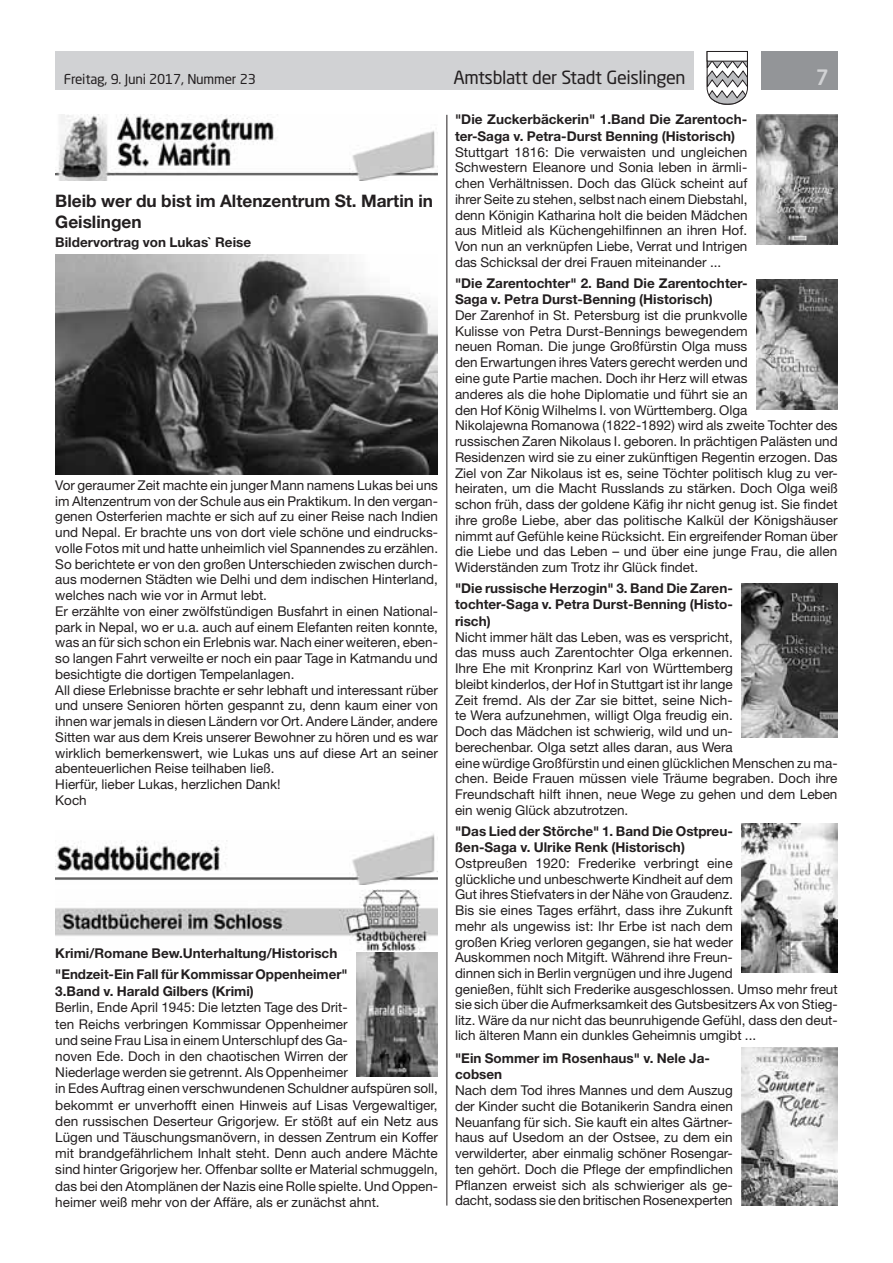
<style>
.page{position:relative;width:893px;height:1263px;background:#fff}
.page>*{position:absolute;margin:0;border:0;box-sizing:border-box;transform-origin:0 0}
.t1{font:500 21px "Neo Sans Std";color:#d1d2d4}
.t2{font:18px "Neo Sans Std";letter-spacing:-.02em;color:#231f20}
.t3{font:700 17.25px/20.5px "Helvetica Neue LT Std";color:#231f20}
.t4{font:13.5px/15.8px "Helvetica Neue LT Std";color:#231f20}
.t5{font:700 13.5px/16.5px "Helvetica Neue LT Std";color:#231f20}
.t6{font:13.5px "Neo Sans Std";letter-spacing:-.015em;color:#231f20}
</style>
<div class="page">
<div style="left:55px;top:51px;width:639px;height:38px;background:#d1d2d4"></div>
<div style="left:761px;top:51px;width:77px;height:38px;background:#939598"></div>
<svg style="left:706px;top:51px;width:42px;height:54px"></svg>
<div style="left:707px;top:51px;width:41px;height:10px;background:#fff;border:1px solid #231f20"></div>
<hr style="left:446px;top:115px;width:1px;height:1090px;background:#231f20">
<img style="left:55px;top:115px;width:383px;height:66px">
<img style="left:55px;top:254px;width:383px;height:220px">
<img style="left:55px;top:833px;width:383px;height:51px">
<img style="left:55px;top:890px;width:383px;height:60px">
<img style="left:356px;top:952px;width:82px;height:125px">
<img style="left:756px;top:115px;width:82px;height:130px">
<img style="left:756px;top:279px;width:82px;height:130px">
<img style="left:741px;top:583px;width:97px;height:154px">
<img style="left:741px;top:823px;width:97px;height:149px">
<img style="left:741px;top:1047px;width:97px;height:158px">
<p class="t6" style="left:64px;top:71px;width:194px">Freitag, 9. Juni 2017, Nummer 23</p>
<h2 class="t2" style="left:453px;top:66px;width:234px">Amtsblatt der Stadt Geislingen</h2>
<h1 class="t1" style="left:816px;top:64px;width:15px">7</h1>
<p class="t3" style="left:55px;top:191px;width:379px">Bleib wer du bist im Altenzentrum St. Martin in<br>Geislingen</p>
<p class="t5" style="left:55px;top:233px;width:197px">Bildervortrag von Lukas` Reise</p>
<p class="t4" style="left:55px;top:477px;width:384px">Vor geraumer Zeit machte ein junger Mann namens Lukas bei uns im Altenzentrum von der Schule aus ein Praktikum. In den vergan&shy;genen Osterferien machte er sich auf zu einer Reise nach Indien und Nepal. Er brachte uns von dort viele schöne und eindrucks&shy;volle Fotos mit und hatte unheimlich viel Spannendes zu erzählen.<br>So berichtete er von den großen Unterschieden zwischen durch&shy;aus modernen Städten wie Delhi und dem indischen Hinterland, welches nach wie vor in Armut lebt.<br>Er erzählte von einer zwölfstündigen Busfahrt in einen National&shy;park in Nepal, wo er u.a. auch auf einem Elefanten reiten konnte, was an für sich schon ein Erlebnis war. Nach einer weiteren, eben&shy;so langen Fahrt verweilte er noch ein paar Tage in Katmandu und besichtigte die dortigen Tempelanlagen.<br>All diese Erlebnisse brachte er sehr lebhaft und interessant rüber und unsere Senioren hörten gespannt zu, denn kaum einer von ihnen war jemals in diesen Ländern vor Ort. Andere Länder, andere Sitten war aus dem Kreis unserer Bewohner zu hören und es war wirklich bemerkenswert, wie Lukas uns auf diese Art an seiner abenteuerlichen Reise teilhaben ließ.<br>Hierfür, lieber Lukas, herzlichen Dank!<br>Koch</p>
<p class="t5" style="left:55px;top:942px;width:294px;line-height:21.1px">Krimi/Romane Bew.Unterhaltung/Historisch "Endzeit-Ein Fall für Kommissar Oppenheimer"</p>
<p class="t5" style="left:55px;top:983px;width:200px">3.Band v. Harald Gilbers (Krimi)</p>
<p class="t4" style="left:55px;top:999px;width:384px;line-height:16.2px">Berlin, Ende April 1945: Die letzten Tage des Drit-<br>ten Reichs verbringen Kommissar Oppenheimer<br>und seine Frau Lisa in einem Unterschlupf des Ga-<br>noven Ede. Doch in den chaotischen Wirren der<br>Niederlage werden sie getrennt. Als Oppenheimer<br>in Edes Auftrag einen verschwundenen Schuldner aufspüren soll, bekommt er unverhofft einen Hinweis auf Lisas Vergewaltiger, den russischen Deserteur Grigorjew. Er stößt auf ein Netz aus Lügen und Täuschungsmanövern, in dessen Zentrum ein Koffer mit brandgefährlichem Inhalt steht. Denn auch andere Mächte sind hinter Grigorjew her. Offenbar sollte er Material schmuggeln, das bei den Atomplänen der Nazis eine Rolle spielte. Und Oppen&shy;heimer weiß mehr von der Affäre, als er zunächst ahnt.</p>
<p class="t5" style="left:455px;top:111px;width:294px">"Die Zuckerbäckerin" 1.Band Die Zarentoch&shy;ter-Saga v. Petra-Durst Benning (Historisch)</p>
<p class="t4" style="left:455px;top:144px;width:294px;text-align:justify">Stuttgart 1816: Die verwaisten und ungleichen Schwestern Eleanore und Sonia leben in ärmli&shy;chen Verhältnissen. Doch das Glück scheint auf ihrer Seite zu stehen, selbst nach einem Diebstahl, denn Königin Katharina holt die beiden Mädchen aus Mitleid als Küchengehilfinnen an ihren Hof.<br>Von nun an verknüpfen Liebe, Verrat und Intrigen das Schicksal der drei Frauen miteinander ...</p>
<p class="t5" style="left:455px;top:274px;width:294px">"Die Zarentochter" 2. Band Die Zarentochter-<br>Saga v. Petra Durst-Benning (Historisch)</p>
<p class="t4" style="left:455px;top:307px;width:384px">Der Zarenhof in St. Petersburg ist die prunkvolle<br>Kulisse von Petra Durst-Bennings bewegendem<br>neuen Roman. Die junge Großfürstin Olga muss<br>den Erwartungen ihres Vaters gerecht werden und<br>eine gute Partie machen. Doch ihr Herz will etwas<br>anderes als die hohe Diplomatie und führt sie an<br>den Hof König Wilhelms I. von Württemberg. Olga<br>Nikolajewna Romanowa (1822-1892) wird als zweite Tochter des russischen Zaren Nikolaus I. geboren. In prächtigen Palästen und Residenzen wird sie zu einer zukünftigen Regentin erzogen. Das Ziel von Zar Nikolaus ist es, seine Töchter politisch klug zu ver&shy;heiraten, um die Macht Russlands zu stärken. Doch Olga weiß schon früh, dass der goldene Käfig ihr nicht genug ist. Sie findet ihre große Liebe, aber das politische Kalkül der Königshäuser nimmt auf Gefühle keine Rücksicht. Ein ergreifender Roman über die Liebe und das Leben – und über eine junge Frau, die allen Widerständen zum Trotz ihr Glück findet.</p>
<p class="t5" style="left:455px;top:579px;width:279px;text-align:justify">"Die russische Herzogin" 3. Band Die Zaren&shy;tochter-Saga v. Petra Durst-Benning (Histo&shy;risch)</p>
<p class="t4" style="left:455px;top:629px;width:384px">Nicht immer hält das Leben, was es verspricht,<br>das muss auch Zarentochter Olga erkennen.<br>Ihre Ehe mit Kronprinz Karl von Württemberg<br>bleibt kinderlos, der Hof in Stuttgart ist ihr lange<br>Zeit fremd. Als der Zar sie bittet, seine Nich-<br>te Wera aufzunehmen, willigt Olga freudig ein.<br>Doch das Mädchen ist schwierig, wild und un-<br>berechenbar. Olga setzt alles daran, aus Wera<br>eine würdige Großfürstin und einen glücklichen Menschen zu ma&shy;chen. Beide Frauen müssen viele Träume begraben. Doch ihre Freundschaft hilft ihnen, neue Wege zu gehen und dem Leben ein wenig Glück abzutrotzen.</p>
<p class="t5" style="left:455px;top:822px;width:279px">"Das Lied der Störche" 1. Band Die Ostpreu&shy;ßen-Saga v. Ulrike Renk (Historisch)</p>
<p class="t4" style="left:455px;top:855px;width:384px">Ostpreußen 1920: Frederike verbringt eine<br>glückliche und unbeschwerte Kindheit auf dem<br>Gut ihres Stiefvaters in der Nähe von Graudenz.<br>Bis sie eines Tages erfährt, dass ihre Zukunft<br>mehr als ungewiss ist: Ihr Erbe ist nach dem<br>großen Krieg verloren gegangen, sie hat weder<br>Auskommen noch Mitgift. Während ihre Freun-<br>dinnen sich in Berlin vergnügen und ihre Jugend<br>genießen, fühlt sich Frederike ausgeschlossen. Umso mehr freut sie sich über die Aufmerksamkeit des Gutsbesitzers Ax von Stieg&shy;litz. Wäre da nur nicht das beunruhigende Gefühl, dass den deut&shy;lich älteren Mann ein dunkles Geheimnis umgibt ...</p>
<p class="t5" style="left:455px;top:1050px;width:256px">"Ein Sommer im Rosenhaus" v. Nele Ja&shy;cobsen</p>
<p class="t4" style="left:455px;top:1082px;width:279px;text-align:justify">Nach dem Tod ihres Mannes und dem Auszug der Kinder sucht die Botanikerin Sandra einen Neuanfang für sich. Sie kauft ein altes Gärtner&shy;haus auf Usedom an der Ostsee, zu dem ein verwilderter, aber einmalig schöner Rosengar&shy;ten gehört. Doch die Pflege der empfindlichen Pflanzen erweist sich als schwieriger als ge&shy;dacht, sodass sie den britischen Rosenexperten</p>
</div>
